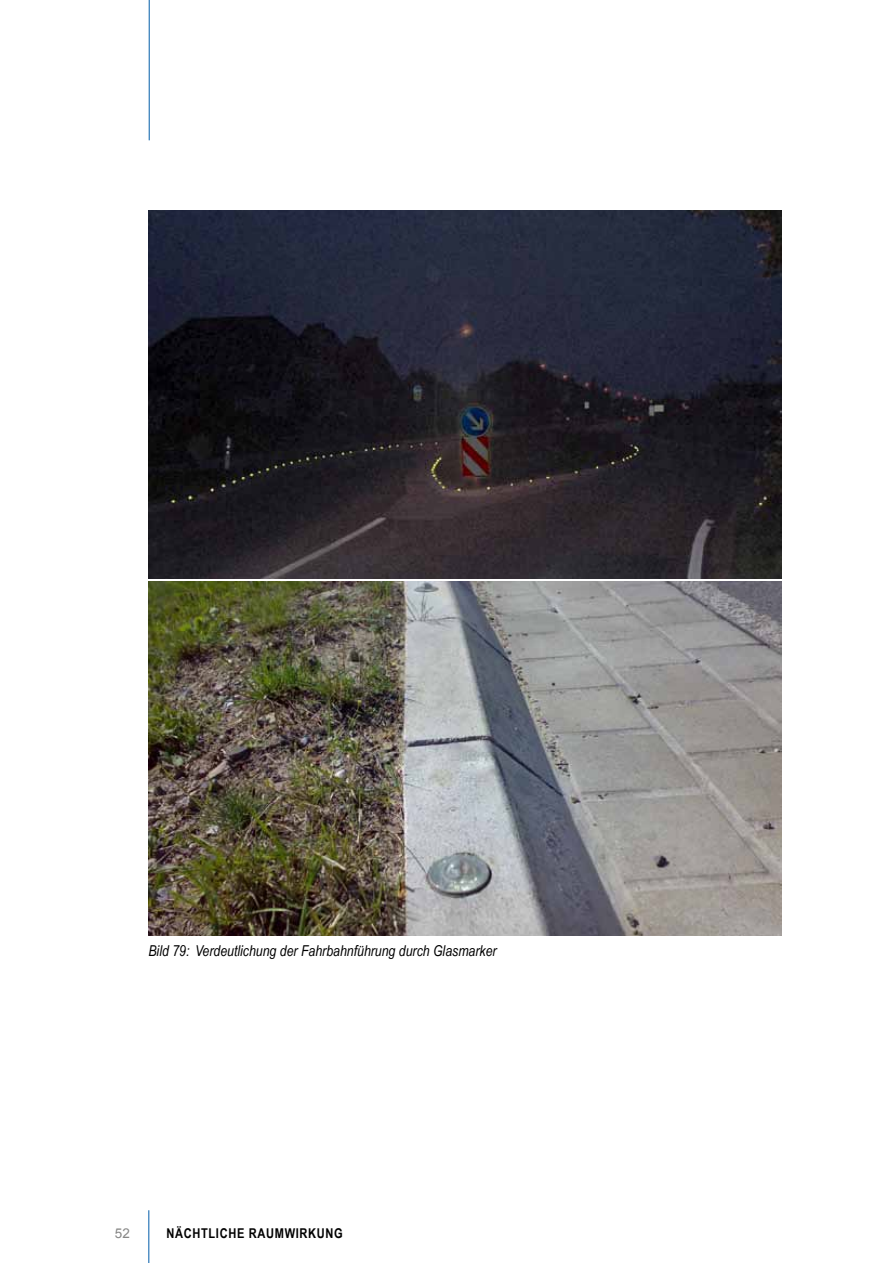
<style>
.page{position:relative;width:893px;height:1263px;background:#fff}
.page>*{position:absolute;margin:0;border:0;box-sizing:border-box;transform-origin:0 0}
.t1{font:italic 15px "Arial Narrow";color:#000}
.t2{font:700 13.5px "Arial Narrow";letter-spacing:.05em;color:#000}
.t3{font:13.5px "Arial";color:#878786}
</style>
<div class="page">
<hr style="left:149px;top:0;width:1px;height:140px;background:#005ca9">
<hr style="left:148px;top:1210px;width:1px;height:53px;background:#005ca9">
<img style="left:149px;top:210px;width:632px;height:368px">
<img style="left:149px;top:581px;width:632px;height:354px">
<p class="t1" style="left:148px;top:940px;width:350px">Bild 79: Verdeutlichung der Fahrbahnführung durch Glasmarker</p>
<p class="t3" style="left:115px;top:1224px;width:17px">52</p>
<p class="t2" style="left:166px;top:1223px;width:178px">NÄCHTLICHE RAUMWIRKUNG</p>
</div>
